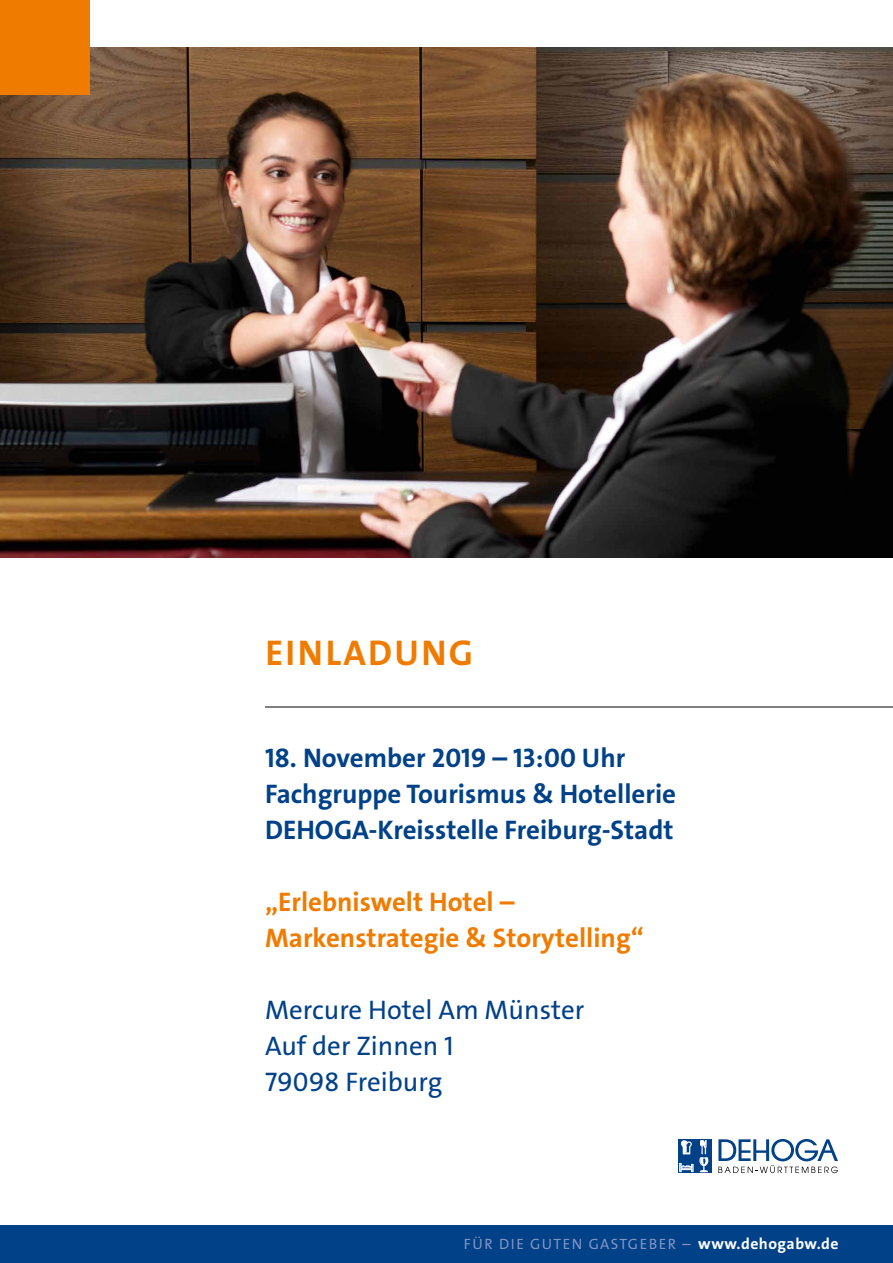
<style>
.page{position:relative;width:893px;height:1263px;background:#fff}
.page>*{position:absolute;margin:0;border:0;box-sizing:border-box;transform-origin:0 0}
.t1{font:700 36px "The Sans Os F";letter-spacing:.065em;color:#ef7c00}
.t2{font:700 27px/36px "The Sans Os F";color:#004188}
.t3{font:700 27px/36px "The Sans Os F";color:#ef7c00}
.t4{font:27px/36px "The Sans Os F";color:#004188}
.t5{font:15px "The Sans Os F";letter-spacing:.1em;color:#8492c2}
.s1{font-weight:700;font-size:15.75px;color:#fff}
</style>
<div class="page">
<img style="left:0;top:47px;width:893px;height:511px">
<hr style="left:265px;top:707px;width:628px;height:1px;background:#000">
<div style="left:0;top:1225px;width:893px;height:38px;background:#004188"></div>
<div style="left:678px;top:1139px;width:16px;height:16px;background:#004188"></div>
<div style="left:696px;top:1139px;width:16px;height:16px;background:#004188"></div>
<svg style="left:678px;top:1157px;width:16px;height:16px"></svg>
<div style="left:696px;top:1157px;width:16px;height:16px;background:#004188"></div>
<svg style="left:679px;top:1139px;width:30px;height:33px"></svg>
<svg style="left:718px;top:1139px;width:120px;height:34px"></svg>
<div style="left:0;top:0;width:89px;height:94px;background:#ef7c00"></div>
<h1 class="t1" style="left:265px;top:630px;width:209px">EINLADUNG</h1>
<p class="t2" style="left:265px;top:740px;width:412px">18. November 2019 – 13:00 Uhr<br>Fachgruppe Tourismus &amp; Hotellerie<br>DEHOGA-Kreisstelle Freiburg-Stadt</p>
<p class="t3" style="left:265px;top:884px;width:380px">„Erlebniswelt Hotel –<br>Markenstrategie &amp; Storytelling“</p>
<p class="t4" style="left:265px;top:992px;width:321px">Mercure Hotel Am Münster<br>Auf der Zinnen 1<br>79098 Freiburg</p>
<p class="t5" style="left:464px;top:1234px;width:376px">FÜR DIE GUTEN GASTGEBER – <span class="s1">www.dehogabw.de</span></p>
</div>
